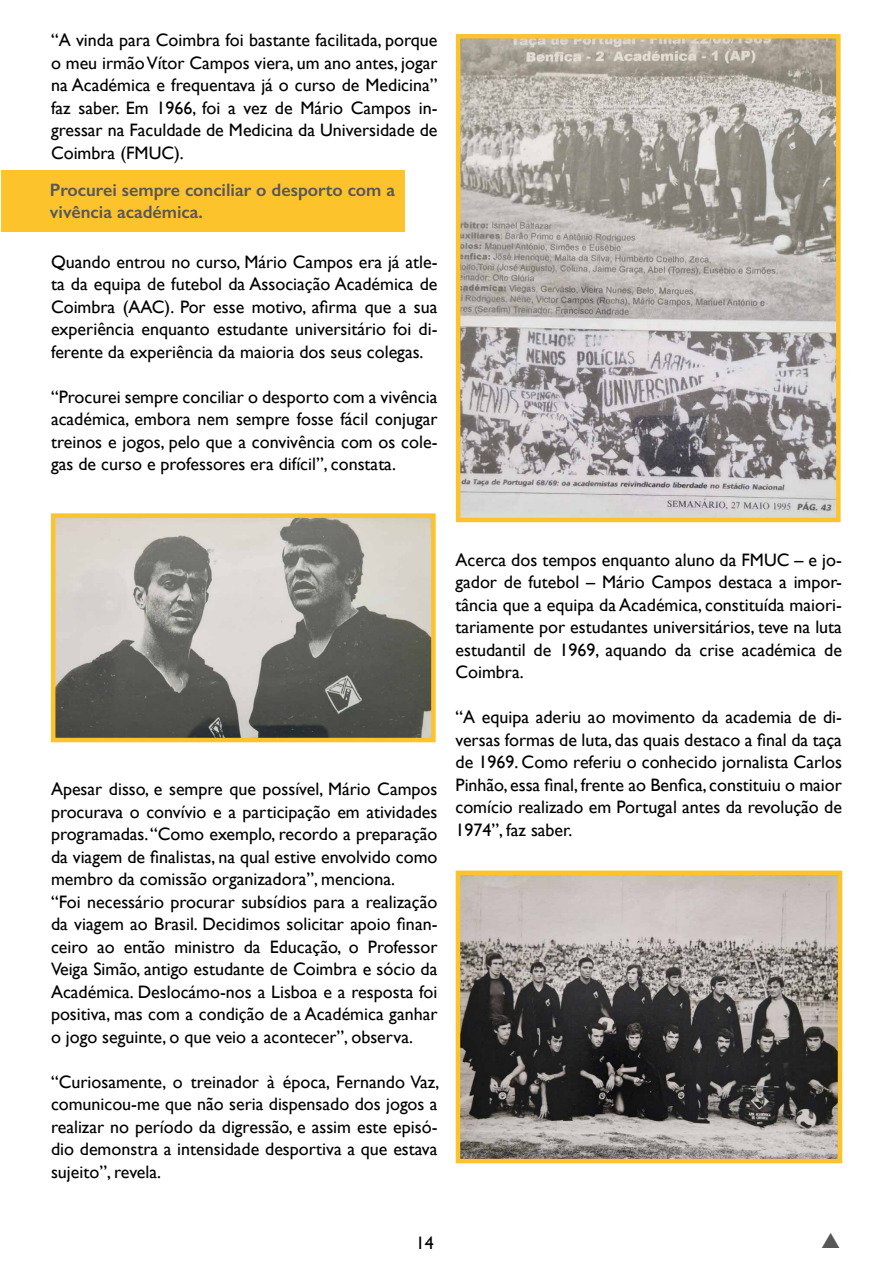
<style>
.page{position:relative;width:893px;height:1263px;background:#fff}
.page>*{position:absolute;margin:0;border:0;box-sizing:border-box;transform-origin:0 0}
.t1{font:18px/22.5px "Gill Sans";color:#000;text-align:justify}
.t2{font:600 18px/22.5px "Gill Sans";color:#575756}
.t3{font:18px "Gill Sans";color:#000}
</style>
<div class="page">
<div style="left:1px;top:170px;width:404px;height:61px;background:#fdc32d"></div>
<img style="left:56px;top:518px;width:375px;height:219px">
<div style="left:51px;top:513px;width:385px;height:229px;border:4px solid #fdc32d"></div>
<img style="left:461px;top:39px;width:375px;height:478px">
<div style="left:456px;top:34px;width:385px;height:488px;border:4px solid #fdc32d"></div>
<img style="left:461px;top:875px;width:376px;height:283px">
<div style="left:456px;top:870px;width:386px;height:293px;border:4px solid #fdc32d"></div>
<p class="t1" style="left:51px;top:29px;width:388px">“A vinda para Coimbra foi bastante facilitada, porque o meu irmão Vítor Campos viera, um ano antes, jogar na Académica e frequentava já o curso de Medicina” faz saber. Em 1966, foi a vez de Mário Campos in&shy;gressar na Faculdade de Medicina da Universidade de Coimbra (FMUC).</p>
<p class="t2" style="left:50px;top:178px;width:347px">Procurei sempre conciliar o desporto com a vivência académica.</p>
<p class="t1" style="left:51px;top:250px;width:388px">Quando entrou no curso, Mário Campos era já atle&shy;ta da equipa de futebol da Associação Académica de Coimbra (AAC). Por esse motivo, afirma que a sua experiência enquanto estudante universitário foi di&shy;ferente da experiência da maioria dos seus colegas.</p>
<p class="t1" style="left:51px;top:385px;width:388px">“Procurei sempre conciliar o desporto com a vivência académica, embora nem sempre fosse fácil conjugar treinos e jogos, pelo que a convivência com os cole&shy;gas de curso e professores era difícil”, constata.</p>
<p class="t1" style="left:51px;top:778px;width:388px;text-align:left">Apesar disso, e sempre que possível, Mário Campos procurava o convívio e a participação em atividades programadas. “Como exemplo, recordo a preparação da viagem de finalistas, na qual estive envolvido como membro da comissão organizadora”, menciona.<br>“Foi necessário procurar subsídios para a realização da viagem ao Brasil. Decidimos solicitar apoio finan&shy;ceiro ao então ministro da Educação, o Professor Veiga Simão, antigo estudante de Coimbra e sócio da Académica. Deslocámo-nos a Lisboa e a resposta foi positiva, mas com a condição de a Académica ganhar o jogo seguinte, o que veio a acontecer”, observa.</p>
<p class="t1" style="left:51px;top:1070px;width:390px">“Curiosamente, o treinador à época, Fernando Vaz, comunicou-me que não seria dispensado dos jogos a realizar no período da digressão, e assim este episó&shy;dio demonstra a intensidade desportiva a que estava sujeito”, revela.</p>
<p class="t1" style="left:455px;top:548px;width:388px">Acerca dos tempos enquanto aluno da FMUC – e jo&shy;gador de futebol – Mário Campos destaca a impor&shy;tância que a equipa da Académica, constituída maiori&shy;tariamente por estudantes universitários, teve na luta estudantil de 1969, aquando da crise académica de Coimbra.</p>
<p class="t1" style="left:455px;top:706px;width:388px">“A equipa aderiu ao movimento da academia de di&shy;versas formas de luta, das quais destaco a final da taça de 1969. Como referiu o conhecido jornalista Carlos Pinhão, essa final, frente ao Benfica, constituiu o maior comício realizado em Portugal antes da revolução de 1974”, faz saber.</p>
<p class="t3" style="left:416px;top:1232px;width:19px">14</p>
</div>
